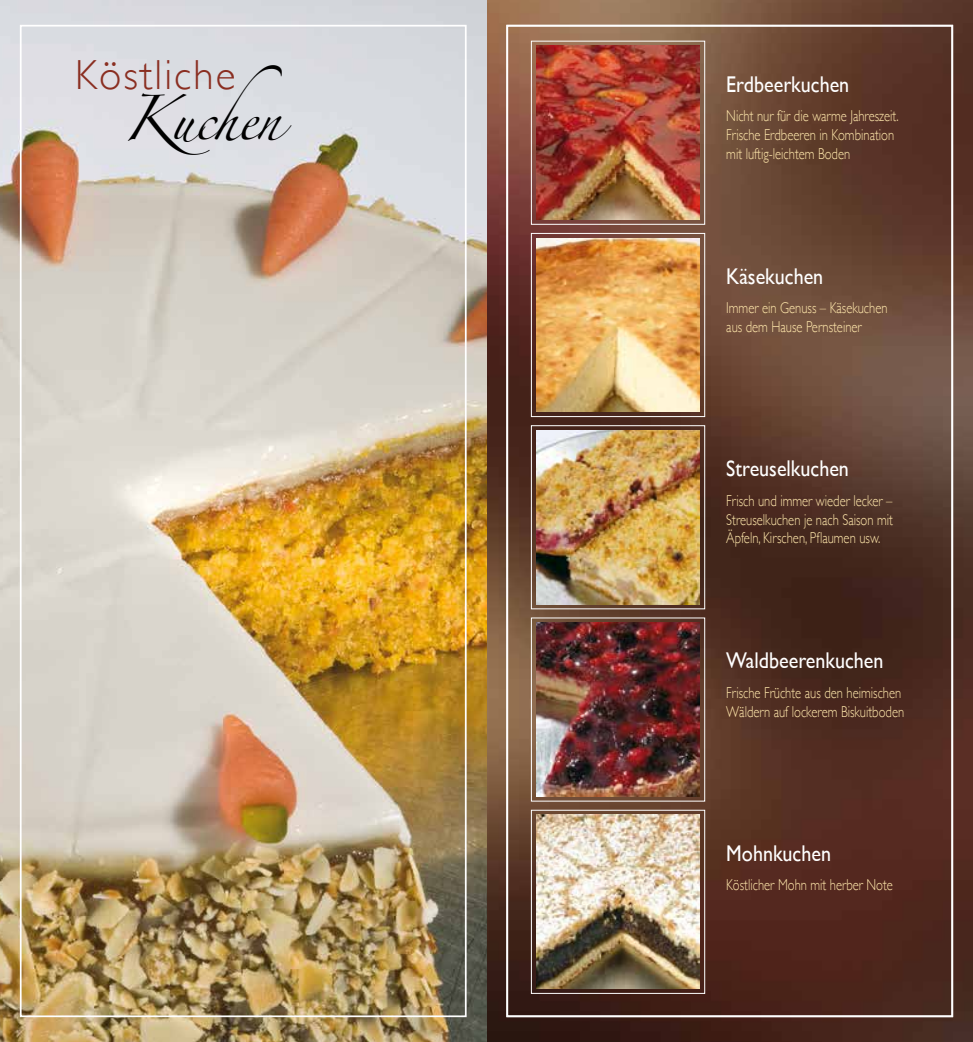
<style>
.page{position:relative;width:973px;height:1042px;background:#fff}
.page>*{position:absolute;margin:0;border:0;box-sizing:border-box;transform-origin:0 0}
.t1{font:300 42px "Gill Sans";letter-spacing:.05em;color:#8a2e21}
.t2{font:40.25px "Zapfino";color:#000}
.t3{font:22.75px "Gill Sans";color:#fff;scale:.88 1}
.t4{font:300 15.75px/18.9px "Gill Sans";color:#ffe7ab;scale:.8 1}
</style>
<div class="page">
<img style="left:486px;top:0;width:486px;height:1042px">
<img style="left:0;top:0;width:486px;height:1042px">
<img style="left:536px;top:46px;width:163px;height:174px">
<img style="left:536px;top:238px;width:163px;height:174px">
<div style="left:531px;top:425px;width:173px;height:184px;border:1px solid #fff"></div>
<img style="left:536px;top:430px;width:163px;height:174px">
<img style="left:536px;top:623px;width:163px;height:173px">
<div style="left:531px;top:810px;width:173px;height:183px;border:1px solid #fff"></div>
<img style="left:536px;top:815px;width:163px;height:173px">
<div style="left:531px;top:41px;width:173px;height:183px;border:1px solid #fff"></div>
<div style="left:531px;top:233px;width:173px;height:184px;border:1px solid #fff"></div>
<h1 class="t1" style="left:75px;top:42px;width:162px">Köstliche</h1>
<h2 class="t2" style="left:123px;top:101px;width:161px">Kuchen</h2>
<h3 class="t3" style="left:726px;top:71px;width:141px">Erdbeerkuchen</h3>
<p class="t4" style="left:726px;top:106px;width:217px">Nicht nur für die warme Jahreszeit.<br>Frische Erdbeeren in Kombination mit luftig-leichtem Boden</p>
<h3 class="t3" style="left:726px;top:263px;width:112px">Käsekuchen</h3>
<p class="t4" style="left:726px;top:298px;width:203px">Immer ein Genuss – Käsekuchen aus dem Hause Pernsteiner</p>
<h3 class="t3" style="left:726px;top:455px;width:141px">Streuselkuchen</h3>
<p class="t4" style="left:726px;top:490px;width:210px;text-align:justify">Frisch und immer wieder lecker – Streuselkuchen je nach Saison mit Äpfeln, Kirschen, Pflaumen usw.</p>
<h3 class="t3" style="left:726px;top:647px;width:180px">Waldbeerenkuchen</h3>
<p class="t4" style="left:726px;top:682px;width:224px">Frische Früchte aus den heimischen<br>Wäldern auf lockerem Biskuitboden</p>
<h3 class="t3" style="left:726px;top:839px;width:120px">Mohnkuchen</h3>
<p class="t4" style="left:726px;top:875px;width:210px">Köstlicher Mohn mit herber Note</p>
</div>
